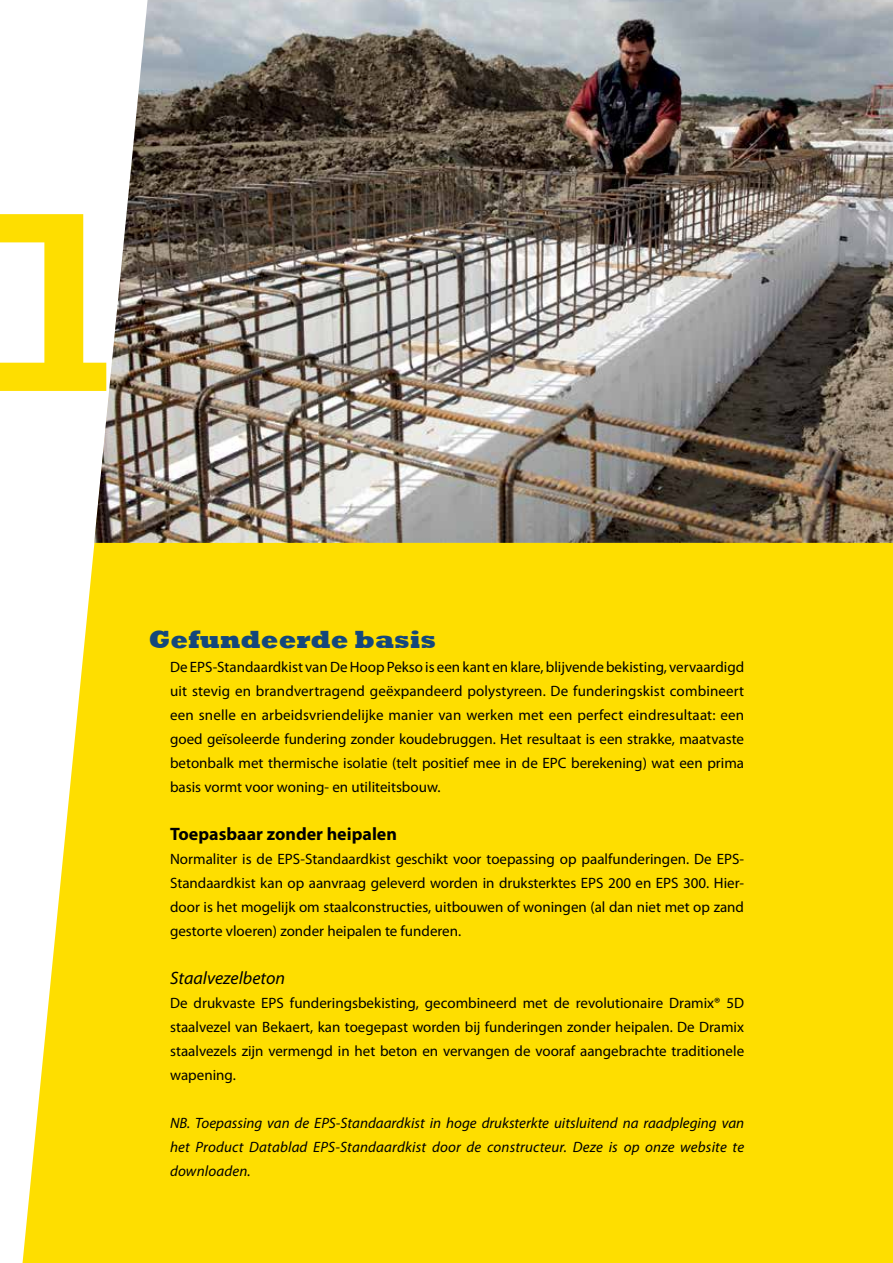
<style>
.page{position:relative;width:893px;height:1263px;background:#fff}
.page>*{position:absolute;margin:0;border:0;box-sizing:border-box;transform-origin:0 0}
.t1{font:800 25.5px "Rockwell";color:#14477b}
.t2{font:700 18px "Myriad Pro";color:#000}
.t3{font:italic 18px "Myriad Pro";color:#000}
.t4{font:15px/24px "Myriad Pro";color:#000;text-align:justify}
.t5{font:italic 15px/24px "Myriad Pro";letter-spacing:.01em;color:#000;text-align:justify}
</style>
<div class="page">
<div style="left:22px;top:543px;width:871px;height:720px;background:#fede00"></div>
<svg style="left:0;top:214px;width:94px;height:177px"></svg>
<img style="left:94px;top:0;width:799px;height:543px">
<h1 class="t1" style="left:149px;top:625px;width:289px">Gefundeerde basis</h1>
<p class="t4" style="left:170px;top:655px;width:576px">De EPS-Standaardkist van De Hoop Pekso is een kant en klare, blijvende bekisting, vervaardigd uit stevig en brandvertragend geëxpandeerd polystyreen. De funderingskist combineert een snelle en arbeidsvriendelijke manier van werken met een perfect eindresultaat: een goed geïsoleerde fundering zonder koudebruggen. Het resultaat is een strakke, maatvaste betonbalk met thermische isolatie (telt positief mee in de EPC berekening) wat een prima basis vormt voor woning- en utiliteitsbouw.</p>
<p class="t2" style="left:170px;top:822px;width:228px">Toepasbaar zonder heipalen</p>
<p class="t4" style="left:170px;top:847px;width:576px">Normaliter is de EPS-Standaardkist geschikt voor toepassing op paalfunderingen. De EPS-Standaardkist kan op aanvraag geleverd worden in druksterktes EPS 200 en EPS 300. Hier&shy;door is het mogelijk om staalconstructies, uitbouwen of woningen (al dan niet met op zand gestorte vloeren) zonder heipalen te funderen.</p>
<p class="t3" style="left:170px;top:967px;width:117px">Staalvezelbeton</p>
<p class="t4" style="left:170px;top:991px;width:576px">De drukvaste EPS funderingsbekisting, gecombineerd met de revolutionaire Dramix® 5D staalvezel van Bekaert, kan toegepast worden bij funderingen zonder heipalen. De Dramix staalvezels zijn vermengd in het beton en vervangen de vooraf aangebrachte traditionele wapening.</p>
<p class="t5" style="left:170px;top:1111px;width:576px">NB. Toepassing van de EPS-Standaardkist in hoge druksterkte uitsluitend na raadpleging van het Product Datablad EPS-Standaardkist door de constructeur. Deze is op onze website te downloaden.</p>
</div>
